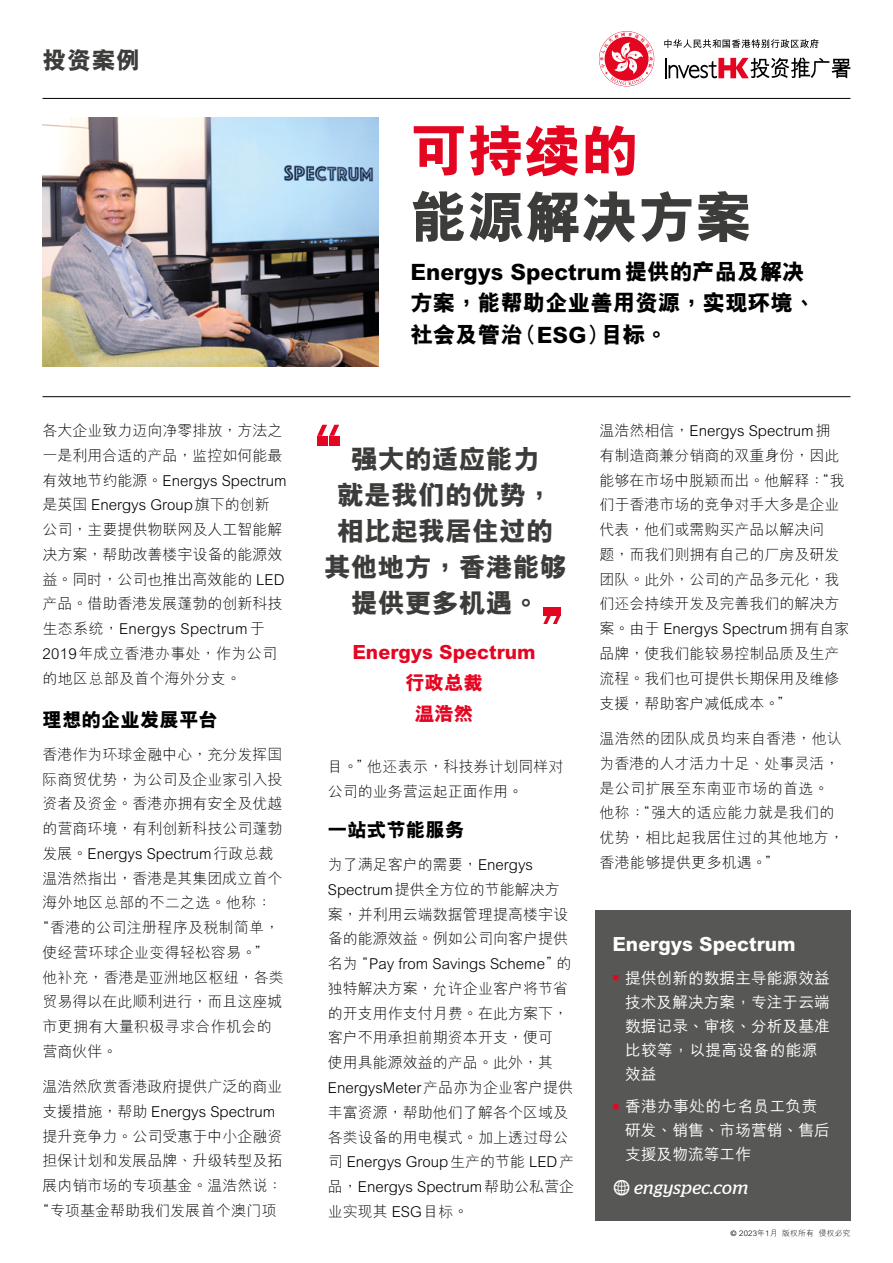
<style>
.page{position:relative;width:893px;height:1263px;background:#fff}
.page>*{position:absolute;margin:0;border:0;box-sizing:border-box;transform-origin:0 0}
.Headline-tc{font:800 57px "M Hei HKS";color:#3c3c3b}
.Headline-tc-2{font:800 57px "M Hei HKS";color:#e40521}
.Quote-tc{font:800 27px/36px "M Hei HKS";color:#3c3c3b;text-align:center}
.t1{font:800 24px "M Hei HKS";color:#3c3c3b}
.Intro-tc{font:800 22.5px/31.5px "M Hei HKS";color:#000}
.Quote_name-tc{font:800 19.5px "M Hei HKS";color:#e40521}
.Fast_Facts-Company-t{font:800 19.5px "M Hei HKS";color:#fff}
.Sub-head-tc{font:800 19.5px "M Hei HKS";color:#000}
.Body_10_15-Chi{font:800 19.5px "M Hei HKS";color:#000}
.Fast_Facts-URL{font:italic 18px "Stag";letter-spacing:.025em;color:#fff}
.Fast_Facts-Contents{font:500 15.75px/24px "M Hei HKS";color:#fff}
.Body_10_15-Chi-2{font:300 15px/24.8px "M Hei HKS";color:#000}
.Body_10_15-Chi-3{font:300 15px/24.8px "M Hei HKS";letter-spacing:.02em;color:#000}
.t2{font:300 7.8px "M Hei HKS";letter-spacing:.02em;color:#000}
.s1{font-family:"Modern Pictograms";font-style:normal;font-size:24px}
.s2{font-family:"Frutiger LT Std"}
</style>
<div class="page">
<svg style="left:664px;top:39px;width:155px;height:9px"></svg>
<svg style="left:600px;top:32px;width:53px;height:53px"></svg>
<hr style="left:665px;top:58px;width:2px;height:20px;background:#000">
<svg style="left:669px;top:57px;width:181px;height:21px"></svg>
<hr style="left:43px;top:98px;width:807px;height:1px;background:#000">
<hr style="left:43px;top:396px;width:807px;height:1px;background:#000">
<div style="left:595px;top:910px;width:255px;height:310px;background:#575756"></div>
<div style="left:553px;top:607px;width:8px;height:8px;background:#e40521"></div>
<div style="left:543px;top:607px;width:8px;height:8px;background:#e40521"></div>
<svg style="left:543px;top:615px;width:18px;height:9px"></svg>
<img style="left:43px;top:118px;width:335px;height:249px">
<div style="left:317px;top:436px;width:10px;height:10px;background:#e40521"></div>
<div style="left:329px;top:436px;width:10px;height:10px;background:#e40521"></div>
<svg style="left:317px;top:425px;width:22px;height:11px"></svg>
<h3 class="t1" style="left:43px;top:44px;width:99px">投資案例</h3>
<p class="Body_10_15-Chi-2" style="left:43px;top:417px;width:246px">各大企業致力邁向淨零排放，方法之一是利用合適的產品，監控如何能最有效地節約能源。Energys Spectrum是英國 Energys Group旗下的創新公司，主要提供物聯網及人工智能解決方案，幫助改善樓宇設備的能源效益。同時，公司也推出高效能的 LED產品。借助香港發展蓬勃的創新科技生態系統，Energys Spectrum於<br>2019年成立香港辦事處，作為公司的地區總部及首個海外分支。</p>
<p class="Sub-head-tc" style="left:43px;top:707px;width:177px">理想的企業發展平台</p>
<p class="Body_10_15-Chi-2" style="left:43px;top:741px;width:241px">香港作為環球金融中心，充分發揮國</p>
<p class="Body_10_15-Chi-2" style="left:43px;top:766px;width:241px">際商貿優勢，為公司及企業家引入投</p>
<p class="Body_10_15-Chi-2" style="left:43px;top:791px;width:241px">資者及資金。香港亦擁有安全及優越</p>
<p class="Body_10_15-Chi-2" style="left:43px;top:816px;width:241px">的營商環境，有利創新科技公司蓬勃</p>
<p class="Body_10_15-Chi-2" style="left:43px;top:840px;width:233px">發展。Energys Spectrum行政總裁</p>
<p class="Body_10_15-Chi-2" style="left:43px;top:865px;width:241px">溫浩然指出，香港是其集團成立首個</p>
<p class="Body_10_15-Chi-3" style="left:43px;top:890px;width:231px">海外地區總部的不二之選。他稱：</p>
<p class="Body_10_15-Chi-3" style="left:35px;top:915px;width:246px">“香港的公司註冊程序及稅制簡單，</p>
<p class="Body_10_15-Chi-3" style="left:43px;top:939px;width:228px">使經營環球企業變得輕鬆容易。”</p>
<p class="Body_10_15-Chi-2" style="left:43px;top:964px;width:243px">他補充，香港是亞洲地區樞紐，各類</p>
<p class="Body_10_15-Chi-2" style="left:43px;top:989px;width:241px">貿易得以在此順利進行，而且這座城</p>
<p class="Body_10_15-Chi-3" style="left:43px;top:1014px;width:231px">市更擁有大量積極尋求合作機會的</p>
<p class="Body_10_15-Chi-2" style="left:43px;top:1038px;width:76px">營商伙伴。</p>
<p class="Body_10_15-Chi-2" style="left:35px;top:1074px;width:249px;text-align:center">溫浩然欣賞香港政府提供廣泛的商業支援措施，幫助 Energys Spectrum提升競爭力。公司受惠於中小企融資擔保計劃和發展品牌、升級轉型及拓展內銷市場的專項基金。溫浩然說：“專項基金幫助我們發展首個澳門項</p>
<p class="Headline-tc-2" style="left:410px;top:113px;width:229px">可持續的</p>
<p class="Headline-tc" style="left:410px;top:179px;width:343px">能源解決方案</p>
<p class="Intro-tc" style="left:410px;top:256px;width:407px">Energys Spectrum提供的產品及解決方案，能幫助企業善用資源，實現環境、社會及管治（ESG）目標。</p>
<p class="Quote-tc" style="left:324px;top:441px;width:244px">強大的適應能力<br>就是我們的優勢，相比起我居住過的其他地方，香港能夠提供更多機遇。</p>
<p class="Quote_name-tc" style="left:352px;top:639px;width:185px">Energys Spectrum</p>
<p class="Quote_name-tc" style="left:405px;top:670px;width:79px">行政總裁</p>
<p class="Quote_name-tc" style="left:415px;top:701px;width:60px">溫浩然</p>
<p class="Body_10_15-Chi-2" style="left:328px;top:754px;width:237px">目。”他還表示，科技券計劃同樣對公司的業務營運起正面作用。</p>
<p class="Body_10_15-Chi" style="left:328px;top:816px;width:138px">一站式節能服務</p>
<p class="Body_10_15-Chi-2" style="left:328px;top:851px;width:248px">為了滿足客戶的需要，Energys<br>Spectrum提供全方位的節能解決方案，並利用雲端數據管理提高樓宇設備的能源效益。例如公司向客戶提供名為“Pay from Savings Scheme”的獨特解決方案，允許企業客戶將節省的開支用作支付月費。在此方案下，客戶不用承擔前期資本開支，便可<br>使用具能源效益的產品。此外，其<br>EnergysMeter產品亦為企業客戶提供豐富資源，幫助他們了解各個區域及各類設備的用電模式。加上透過母公司 Energys Group生產的節能 LED產品，Energys Spectrum幫助公私營企業實現其 ESG目標。</p>
<p class="Body_10_15-Chi-2" style="left:600px;top:417px;width:251px">溫浩然相信，Energys Spectrum擁有製造商兼分銷商的雙重身份，因此能夠在市場中脫穎而出。他解釋：“我們於香港市場的競爭對手大多是企業代表，他們或需購買產品以解決問<br>題，而我們則擁有自己的廠房及研發團隊。此外，公司的產品多元化，我們還會持續開發及完善我們的解決方案。由於 Energys Spectrum擁有自家品牌，使我們能較易控制品質及生產流程。我們也可提供長期保用及維修支援，幫助客戶減低成本。”</p>
<p class="Body_10_15-Chi-3" style="left:600px;top:725px;width:246px">溫浩然的團隊成員均來自香港，他認為香港的人才活力十足、處事靈活，是公司擴展至東南亞市場的首選。他稱：“強大的適應能力就是我們的優勢，相比起我居住過的其他地方，香港能夠提供更多機遇。”</p>
<p class="Fast_Facts-Company-t" style="left:612px;top:931px;width:185px">Energys Spectrum</p>
<p class="Fast_Facts-Contents" style="left:625px;top:965px;width:206px;text-indent:-13px"><sup>■</sup> 提供創新的數據主導能源效益技術及解決方案，專注於雲端數據記錄、審核、分析及基準比較等，以提高設備的能源效益</p>
<p class="Fast_Facts-Contents" style="left:625px;top:1093px;width:206px;text-indent:-13px"><sup>■</sup> 香港辦事處的七名員工負責研發、銷售、市場營銷、售後支援及物流等工作</p>
<p class="Fast_Facts-URL" style="left:612px;top:1177px;width:137px"><span class="s1">w</span> engyspec.com</p>
<p class="t2" style="left:731px;top:1227px;width:121px"><span class="s2">©</span> 2023年1月 版權所有 侵權必究</p>
</div>
